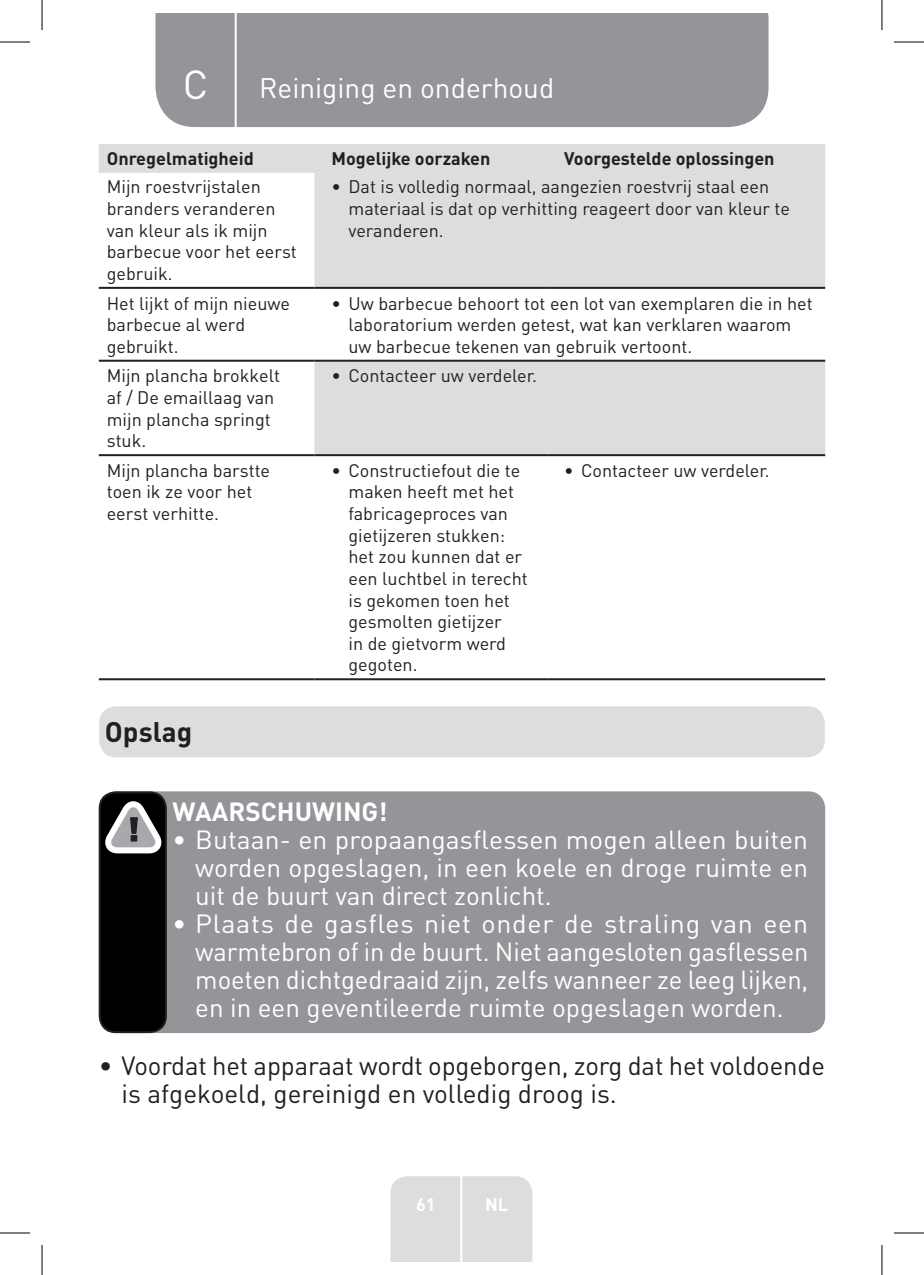
<style>
.page{position:relative;width:924px;height:1275px;background:#fff}
.page>*{position:absolute;margin:0;border:0;box-sizing:border-box;transform-origin:0 0}
.t1{font:40px "DIN Pro";color:#fff}
.TitreGauche__gabarit{font:28px "DIN Pro";color:#fff}
.Headline-01{font:700 28px "DIN Pro";color:#231f20}
.t2{font:26px/28px "DIN Pro";color:#fff;text-align:justify}
.t3{font:26px/28px "DIN Pro";letter-spacing:-.005em;color:#231f20}
.Large_Text__3_2_mm{font:700 26px "DIN Pro";color:#fff}
.Left__Table{font:18px/21.6px "DIN Pro";color:#231f20}
.Headline__Table{font:700 18px "DIN Pro";color:#231f20}
.t4{font:700 18px "DIN Pro";color:#fff}
</style>
<div class="page">
<div style="left:155px;top:14px;width:613px;height:113px;background:#939598"></div>
<div style="left:390px;top:1176px;width:142px;height:85px;background:#dcdddf"></div>
<hr style="left:460px;top:1153px;width:2px;height:108px;background:#fff">
<hr style="left:234px;top:14px;width:2px;height:116px;background:#fff">
<div style="left:99px;top:144px;width:725px;height:29px;background:#dcdddf"></div>
<svg style="left:314px;top:173px;width:510px;height:281px;fill:#dcdddf"></svg>
<hr style="left:99px;top:287px;width:215px;height:2px;background:#231f20">
<hr style="left:314px;top:287px;width:233px;height:2px;background:#231f20">
<hr style="left:547px;top:287px;width:277px;height:2px;background:#231f20">
<hr style="left:99px;top:360px;width:215px;height:2px;background:#231f20">
<hr style="left:314px;top:360px;width:233px;height:2px;background:#231f20">
<hr style="left:547px;top:360px;width:277px;height:2px;background:#231f20">
<hr style="left:99px;top:454px;width:215px;height:2px;background:#231f20">
<hr style="left:314px;top:454px;width:233px;height:2px;background:#231f20">
<hr style="left:547px;top:454px;width:277px;height:2px;background:#231f20">
<hr style="left:99px;top:678px;width:215px;height:2px;background:#231f20">
<hr style="left:314px;top:678px;width:233px;height:2px;background:#231f20">
<hr style="left:547px;top:678px;width:277px;height:2px;background:#231f20">
<div style="left:99px;top:706px;width:725px;height:51px;background:#dcdddf;border-radius:17px"></div>
<div style="left:99px;top:791px;width:725px;height:242px;background:#939598;border-radius:17px"></div>
<div style="left:100px;top:792px;width:66px;height:240px;background:#000;border-radius:16px"></div>
<div style="left:99px;top:791px;width:68px;height:242px;border:2px solid #231f20;border-radius:16px"></div>
<svg style="left:105px;top:801px;width:57px;height:52px"></svg>
<hr style="left:0;top:42px;width:30px;height:1px;background:#000">
<hr style="left:893px;top:42px;width:30px;height:1px;background:#000">
<hr style="left:0;top:1232px;width:30px;height:1px;background:#000">
<hr style="left:893px;top:1232px;width:30px;height:1px;background:#000">
<hr style="left:42px;top:0;width:1px;height:30px;background:#000">
<hr style="left:42px;top:1245px;width:1px;height:30px;background:#000">
<hr style="left:881px;top:0;width:1px;height:30px;background:#000">
<hr style="left:881px;top:1245px;width:1px;height:30px;background:#000">
<p class="t1" style="left:183px;top:57px;width:27px">C</p>
<p class="TitreGauche__gabarit" style="left:259px;top:69px;width:296px">Reiniging en onderhoud</p>
<p class="Headline__Table" style="left:107px;top:143px;width:149px">Onregelmatigheid</p>
<p class="Headline__Table" style="left:331px;top:143px;width:160px">Mogelijke oorzaken</p>
<p class="Headline__Table" style="left:564px;top:143px;width:212px">Voorgestelde oplossingen</p>
<p class="Left__Table" style="left:107px;top:175px;width:192px">Mijn roestvrijstalen branders veranderen van kleur als ik mijn barbecue voor het eerst gebruik.</p>
<p class="Left__Table" style="left:348px;top:175px;width:442px;text-indent:-17px">• Dat is volledig normaal, aangezien roestvrij staal een materiaal is dat op verhitting reageert door van kleur te veranderen.</p>
<p class="Left__Table" style="left:107px;top:291px;width:185px">Het lijkt of mijn nieuwe barbecue al werd gebruikt.</p>
<p class="Left__Table" style="left:348px;top:291px;width:465px;text-indent:-17px">• Uw barbecue behoort tot een lot van exemplaren die in het laboratorium werden getest, wat kan verklaren waarom uw barbecue tekenen van gebruik vertoont.</p>
<p class="Left__Table" style="left:107px;top:364px;width:175px">Mijn plancha brokkelt af / De emaillaag van mijn plancha springt stuk.</p>
<p class="Left__Table" style="left:331px;top:364px;width:207px">• Contacteer uw verdeler.</p>
<p class="Left__Table" style="left:107px;top:459px;width:165px">Mijn plancha barstte toen ik ze voor het eerst verhitte.</p>
<p class="Left__Table" style="left:348px;top:459px;width:181px;text-indent:-17px">• Constructiefout die te maken heeft met het fabricageproces van gietijzeren stukken: het zou kunnen dat er een luchtbel in terecht is gekomen toen het gesmolten gietijzer<br>in de gietvorm werd gegoten.</p>
<p class="Left__Table" style="left:564px;top:459px;width:207px">• Contacteer uw verdeler.</p>
<p class="Headline-01" style="left:105px;top:708px;width:89px">Opslag</p>
<p class="Large_Text__3_2_mm" style="left:172px;top:790px;width:216px">WAARSCHUWING!</p>
<p class="t2" style="left:195px;top:824px;width:614px;text-indent:-23px">• Butaan- en propaangasflessen mogen alleen buiten worden opgeslagen, in een koele en droge ruimte en uit de buurt van direct zonlicht.</p>
<p class="t2" style="left:195px;top:908px;width:614px;text-indent:-23px">• Plaats de gasfles niet onder de straling van een warmtebron of in de buurt. Niet aangesloten gasflessen moeten dichtgedraaid zijn, zelfs wanneer ze leeg lijken, en in een geventileerde ruimte opgeslagen worden.</p>
<p class="t3" style="left:121px;top:1050px;width:704px;text-indent:-23px">• Voordat het apparaat wordt opgeborgen, zorg dat het voldoende is afgekoeld, gereinigd en volledig droog is.</p>
<p class="t4" style="left:416px;top:1189px;width:21px">61</p>
<p class="t4" style="left:485px;top:1189px;width:25px">NL</p>
</div>
